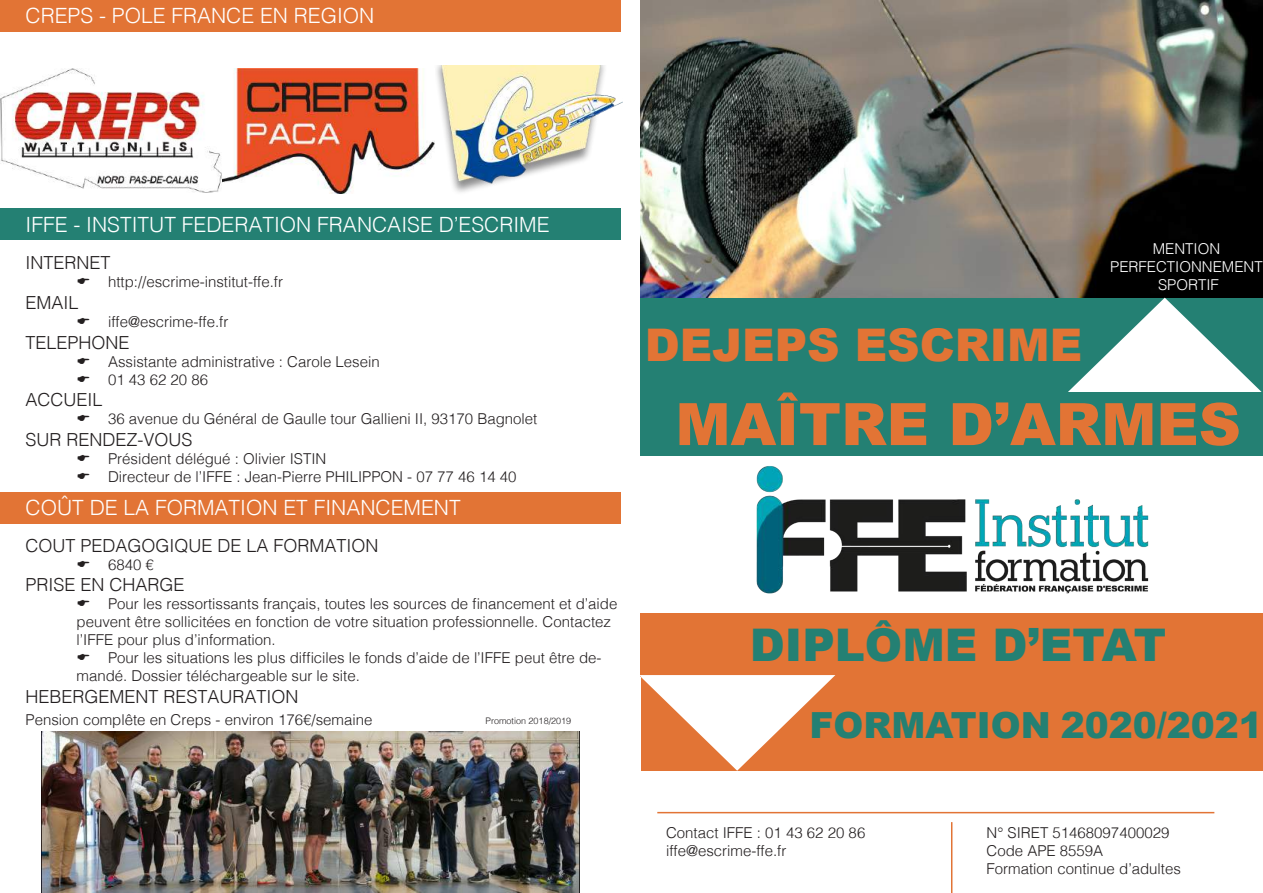
<style>
.page{position:relative;width:1263px;height:893px;background:#fff}
.page>*{position:absolute;margin:0;border:0;box-sizing:border-box;transform-origin:0 0}
.t1{font:900 58.5px "Arial";color:#e27435}
.t2{font:900 45px "Arial";color:#e27435}
.t3{font:900 45px "Arial";color:#248073}
.t4{font:900 36px "Arial";color:#248073}
.t5{font:300 21px "Helvetica";color:#fff}
.t6{font:300 18px "Helvetica";color:#231f20}
.t7{font:300 15px/18px "Helvetica";color:#231f20}
.t8{font:300 15px/18px "Helvetica";color:#fff;text-align:center}
.t9{font:300 9px "Helvetica";color:#231f20}
</style>
<div class="page">
<img style="left:640px;top:0;width:623px;height:298px">
<div style="left:640px;top:298px;width:623px;height:95px;background:#248073"></div>
<div style="left:640px;top:613px;width:623px;height:64px;background:#e27435"></div>
<div style="left:641px;top:675px;width:622px;height:96px;background:#e27435"></div>
<hr style="left:657px;top:812px;width:557px;height:1px;background:#e27435">
<hr style="left:951px;top:822px;width:1px;height:71px;background:#e27435">
<svg style="left:1068px;top:298px;width:194px;height:94px"></svg>
<svg style="left:640px;top:675px;width:195px;height:96px"></svg>
<img style="left:434px;top:66px;width:188px;height:126px">
<div style="left:0;top:0;width:621px;height:32px;background:#e27435"></div>
<div style="left:0;top:208px;width:621px;height:32px;background:#248073"></div>
<div style="left:0;top:492px;width:621px;height:32px;background:#e27435"></div>
<img style="left:0;top:68px;width:434px;height:125px">
<img style="left:42px;top:731px;width:537px;height:162px">
<div style="left:640px;top:392px;width:623px;height:64px;background:#248073"></div>
<img style="left:756px;top:466px;width:393px;height:128px">
<h3 class="t5" style="left:26px;top:-3px;width:350px">CREPS - POLE FRANCE EN REGION</h3>
<h3 class="t5" style="left:26px;top:206px;width:525px">IFFE - INSTITUT FEDERATION FRANCAISE D’ESCRIME</h3>
<p class="t6" style="left:26px;top:248px;width:87px">INTERNET</p>
<p class="t7" style="left:108px;top:272px;width:177px">http://escrime-institut-ffe.fr</p>
<p class="t6" style="left:26px;top:287px;width:55px">EMAIL</p>
<p class="t7" style="left:108px;top:312px;width:122px">iffe@escrime-ffe.fr</p>
<p class="t6" style="left:26px;top:327px;width:106px">TELEPHONE</p>
<p class="t7" style="left:108px;top:351px;width:273px">Assistante administrative : Carole Lesein<br>01 43 62 20 86</p>
<p class="t6" style="left:26px;top:384px;width:79px">ACCUEIL</p>
<p class="t7" style="left:108px;top:409px;width:431px">36 avenue du Général de Gaulle tour Gallieni II, 93170 Bagnolet</p>
<p class="t6" style="left:26px;top:424px;width:168px">SUR RENDEZ-VOUS</p>
<p class="t7" style="left:108px;top:448px;width:410px">Président délégué : Olivier ISTIN<br>Directeur de l’IFFE : Jean-Pierre PHILIPPON - 07 77 46 14 40</p>
<h3 class="t5" style="left:26px;top:490px;width:437px">COÛT DE LA FORMATION ET FINANCEMENT</h3>
<p class="t6" style="left:26px;top:530px;width:355px">COUT PEDAGOGIQUE DE LA FORMATION</p>
<p class="t7" style="left:108px;top:554px;width:47px">6840 €</p>
<p class="t6" style="left:26px;top:570px;width:161px">PRISE EN CHARGE</p>
<p class="t7" style="left:77px;top:594px;width:542px;text-indent:31px">Pour les ressortissants français, toutes les sources de financement et d’aide peuvent être sollicitées en fonction de votre situation professionnelle. Contactez l’IFFE pour plus d’information.</p>
<p class="t7" style="left:77px;top:648px;width:526px;text-indent:31px">Pour les situations les plus difficiles le fonds d’aide de l’IFFE peut être de&shy;mandé. Dossier téléchargeable sur le site.</p>
<p class="t6" style="left:26px;top:681px;width:275px">HEBERGEMENT RESTAURATION</p>
<p class="t7" style="left:26px;top:709px;width:348px">Pension complête en Creps - environ 176€/semaine</p>
<p class="t9" style="left:486px;top:714px;width:87px">Promotion 2018/2019</p>
<h2 class="t2" style="left:645px;top:312px;width:439px">DEJEPS ESCRIME</h2>
<p class="t8" style="left:1110px;top:238px;width:154px">MENTION<br>PERFECTIONNEMENT<br>SPORTIF</p>
<h1 class="t1" style="left:675px;top:382px;width:567px">MAÎTRE D’ARMES</h1>
<h2 class="t3" style="left:750px;top:612px;width:418px">DIPLÔME D’ETAT</h2>
<h3 class="t4" style="left:809px;top:699px;width:455px">FORMATION 2020/2021</h3>
<p class="t7" style="left:666px;top:823px;width:201px">Contact IFFE : 01 43 62 20 86 iffe@escrime-ffe.fr</p>
<p class="t7" style="left:986px;top:823px;width:196px">N° SIRET 51468097400029<br>Code APE 8559A<br>Formation continue d’adultes</p>
</div>
